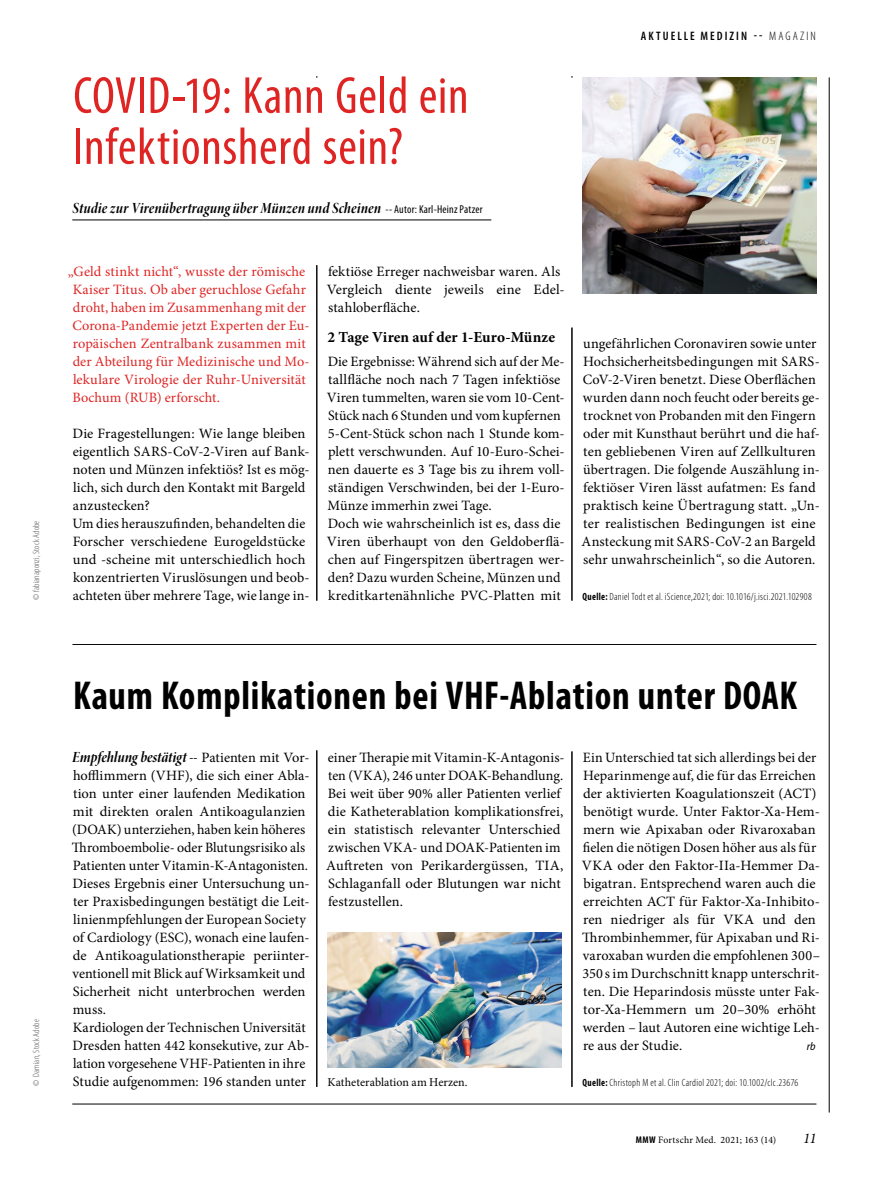
<style>
.page{position:relative;width:893px;height:1187px;background:#fff}
.page>*{position:absolute;margin:0;border:0;box-sizing:border-box;transform-origin:0 0}
.Title_kleinrot{font:condensed 52.5px/51px "Myriad Pro";letter-spacing:.015em;color:#de2524}
.Title_1{font:700 condensed 40.5px "Myriad Pro";letter-spacing:.02em;color:#000;scale:.95 1}
.SuperTitle_1{font:15.75px "Minion Pro Bold Cn It Disp";letter-spacing:.01em;color:#000}
.Para_Entry{font:15.75px "Minion Pro Bold Cn It Disp";letter-spacing:-.005em;color:#000}
.SectionHeading_1_x{font:700 15.3px "Minion Pro";color:#000}
.t1{font:italic 14.85px "Minion Pro";color:#000}
.Para_x{font:14.25px/18px "Minion Pro";letter-spacing:.005em;color:#000}
.Para_Entry-2{font:14.25px/18px "Minion Pro";color:#000}
.Trailer_kleinrot{font:14.25px/18px "Minion Pro";letter-spacing:.005em;color:#de2524}
.t2{font:600 condensed 12.3px "Myriad Pro";letter-spacing:.165em;color:#000}
.Image_Caption_x{font:12px "Minion Pro";color:#000}
.Para_x-2{font:italic semi-condensed 11.25px "Myriad Pro";color:#000}
.Source_x{font:300 condensed 10.5px "Myriad Pro";letter-spacing:.025em;color:#000}
.t3{font:9.75px "Minion Pro";letter-spacing:.02em;color:#000}
.Image_Source_x{font:300 condensed 9px "Myriad Pro";letter-spacing:.02em;color:#4d4d4c}
.s1{font-family:"Myriad Pro";font-stretch:condensed;font-size:11.4px}
.s2{font-weight:300}
.s3{font-weight:700}
.s4{font-family:"Minion Pro";font-size:14.25px}
.s5{font-family:"Myriad Pro";font-weight:700;font-stretch:condensed}
</style>
<div class="page">
<hr style="left:72px;top:1103px;width:744px;height:1px;background:#000">
<hr style="left:829px;top:77px;width:1px;height:1035px;background:#000">
<hr style="left:72px;top:644px;width:744px;height:1px;background:#000">
<hr style="left:72px;top:220px;width:419px;height:1px;background:#000">
<hr style="left:317px;top:265px;width:1px;height:335px;background:#000">
<hr style="left:572px;top:327px;width:1px;height:273px;background:#000">
<hr style="left:317px;top:750px;width:1px;height:336px;background:#000">
<hr style="left:572px;top:751px;width:1px;height:335px;background:#000">
<img style="left:583px;top:77px;width:233px;height:216px">
<img style="left:327px;top:932px;width:234px;height:135px">
<p class="Image_Source_x" style="left:31px;top:599px;width:81px;rotate:-90deg">© fabianaponzi, Stock Adobe</p>
<p class="Title_kleinrot" style="left:73px;top:69px;width:397px">COVID-19: Kann Geld ein<br>Infektionsherd sein?</p>
<p class="SuperTitle_1" style="left:73px;top:199px;width:412px">Studie zur Virenübertragung über Münzen und Scheinen <span class="s1">-- Autor: Karl-Heinz Patzer</span></p>
<p class="t2" style="left:641px;top:29px;width:177px">AKTUELLE MEDIZIN -- <span class="s2">MAGAZIN</span></p>
<p class="Trailer_kleinrot" style="left:72px;top:262px;width:239px;text-indent:-5px">„Geld stinkt nicht“, wusste der römische Kaiser Titus. Ob aber geruchlose Gefahr droht, haben im Zusammenhang mit der Corona-Pandemie jetzt Experten der Eu&shy;ropäischen Zentralbank zusammen mit der Abteilung für Medizinische und Mo&shy;lekulare Virologie der Ruhr-Universität Bochum (RUB) erforscht.</p>
<p class="Para_x" style="left:73px;top:424px;width:238px">Die Fragestellungen: Wie lange bleiben eigentlich SARS-CoV-2-Viren auf Bank&shy;noten und Münzen infektiös? Ist es mög&shy;lich, sich durch den Kontakt mit Bargeld anzustecken?</p>
<p class="Para_x" style="left:72px;top:514px;width:239px">Um dies herauszufinden, behandelten die Forscher verschiedene Eurogeldstücke und -scheine mit unterschiedlich hoch konzentrierten Viruslösungen und beob&shy;achteten über mehrere Tage, wie lange in-</p>
<p class="Para_x" style="left:327px;top:262px;width:239px">fektiöse Erreger nachweisbar waren. Als<br>Vergleich diente jeweils eine Edel&shy;stahloberfläche.</p>
<p class="SectionHeading_1_x" style="left:327px;top:326px;width:229px">2 Tage Viren auf der 1-Euro-Münze</p>
<p class="Para_x" style="left:327px;top:352px;width:239px">Die Ergebnisse: Während sich auf der Me&shy;tallfläche noch nach 7 Tagen infektiöse Viren tummelten, waren sie vom 10-Cent-Stück nach 6 Stunden und vom kupfernen 5-Cent-Stück schon nach 1 Stunde kom&shy;plett verschwunden. Auf 10-Euro-Schei&shy;nen dauerte es 3 Tage bis zu ihrem voll&shy;ständigen Verschwinden, bei der 1-Euro-Münze immerhin zwei Tage.</p>
<p class="Para_x" style="left:327px;top:514px;width:239px">Doch wie wahrscheinlich ist es, dass die Viren überhaupt von den Geldoberflä&shy;chen auf Fingerspitzen übertragen wer&shy;den? Dazu wurden Scheine, Münzen und kreditkartenähnliche PVC-Platten mit</p>
<p class="Para_x" style="left:581px;top:334px;width:240px">ungefährlichen Coronaviren sowie unter Hochsicherheitsbedingungen mit SARS-CoV-2-Viren benetzt. Diese Oberflächen wurden dann noch feucht oder bereits ge&shy;trocknet von Probanden mit den Fingern oder mit Kunsthaut berührt und die haf&shy;ten gebliebenen Viren auf Zellkulturen übertragen. Die folgende Auszählung in&shy;fektiöser Viren lässt aufatmen: Es fand praktisch keine Übertragung statt. „Un&shy;ter realistischen Bedingungen ist eine Ansteckung mit SARS-CoV-2 an Bargeld sehr unwahrscheinlich“, so die Autoren.</p>
<p class="Source_x" style="left:583px;top:590px;width:231px"><span class="s3">Quelle:</span> Daniel Todt et al. iScience,2021; doi: 10.1016/j.isci.2021.102908</p>
<p class="Image_Source_x" style="left:31px;top:1085px;width:68px;rotate:-90deg">© Damian, Stock Adobe</p>
<p class="Title_1" style="left:73px;top:670px;width:763px">Kaum Komplikationen bei VHF-Ablation unter DOAK</p>
<p class="Para_Entry" style="left:72px;top:747px;width:239px">Empfehlung bestätigt -- <span class="s4">Patienten mit Vor-</span></p>
<p class="Para_Entry-2" style="left:72px;top:766px;width:239px">hofflimmern (VHF), die sich einer Abla&shy;tion unter einer laufenden Medikation mit direkten oralen Antikoagulanzien (DOAK) unterziehen, haben kein höheres Thromboembolie- oder Blutungsrisiko als Patienten unter Vitamin-K-Antagonisten.<br>Dieses Ergebnis einer Untersuchung un&shy;ter Praxisbedingungen bestätigt die Leit&shy;linienmpfehlungen der European Society of Cardiology (ESC), wonach eine laufen&shy;de Antikoagulationstherapie periinter&shy;ventionell mit Blick auf Wirksamkeit und Sicherheit nicht unterbrochen werden muss.</p>
<p class="Para_x" style="left:73px;top:1018px;width:238px">Kardiologen der Technischen Universität Dresden hatten 442 konsekutive, zur Ab&shy;lation vorgesehene VHF-Patienten in ihre Studie aufgenommen: 196 standen unter</p>
<p class="Para_x" style="left:328px;top:748px;width:238px">einer Therapie mit Vitamin-K-Antagonis&shy;ten (VKA), 246 unter DOAK-Behandlung.</p>
<p class="Para_x" style="left:326px;top:784px;width:239px">Bei weit über 90% aller Patienten verlief die Katheterablation komplikationsfrei, ein statistisch relevanter Unterschied zwischen VKA- und DOAK-Patienten im Auftreten von Perikardergüssen, TIA, Schlaganfall oder Blutungen war nicht festzustellen.</p>
<p class="Para_x" style="left:582px;top:748px;width:240px">Ein Unterschied tat sich allerdings bei der Heparinmenge auf, die für das Erreichen der aktivierten Koagulationszeit (ACT) benötigt wurde. Unter Faktor-Xa-Hem&shy;mern wie Apixaban oder Rivaroxaban fielen die nötigen Dosen höher aus als für VKA oder den Faktor-IIa-Hemmer Da&shy;bigatran. Entsprechend waren auch die erreichten ACT für Faktor-Xa-Inhibito&shy;ren niedriger als für VKA und den Thrombinhemmer, für Apixaban und Ri&shy;varoxaban wurden die empfohlenen 300– 350 s im Durchschnitt knapp unterschrit&shy;ten. Die Heparindosis müsste unter Fak&shy;tor-Xa-Hemmern um 20–30% erhöht werden – laut Autoren eine wichtige Leh&shy;re aus der Studie.</p>
<p class="Para_x-2" style="left:807px;top:1040px;width:10px">rb</p>
<p class="Image_Caption_x" style="left:328px;top:1074px;width:142px">Katheterablation am Herzen.</p>
<p class="Source_x" style="left:583px;top:1076px;width:217px"><span class="s3">Quelle:</span> Christoph M et al. Clin Cardiol 2021; doi: 10.1002/clc.23676</p>
<p class="t3" style="left:636px;top:1132px;width:142px"><span class="s5">MMW</span> Fortschr Med. 2021; 163 (14)</p>
<p class="t1" style="left:803px;top:1128px;width:15px">11</p>
</div>
